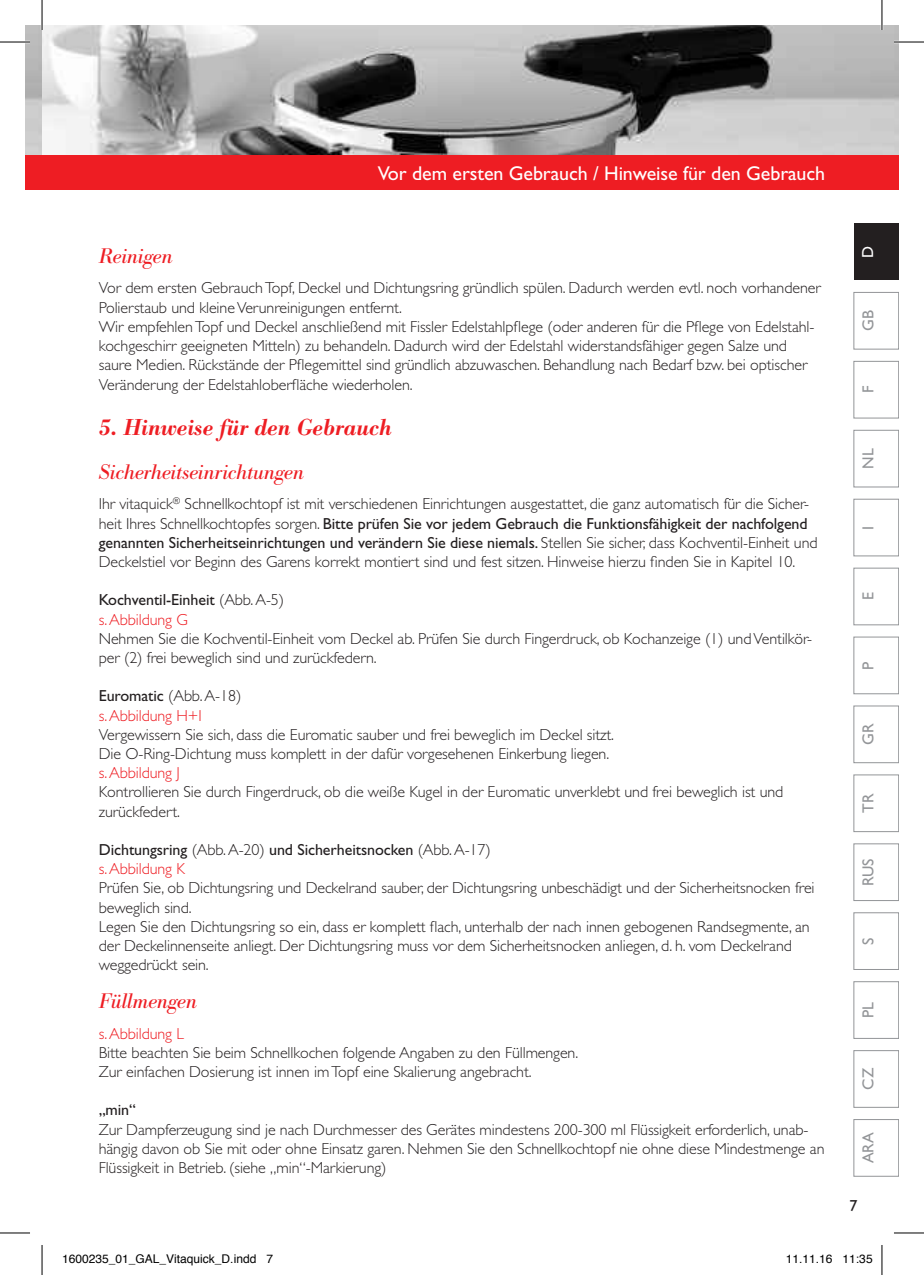
<style>
.page{position:relative;width:924px;height:1275px;background:#fff}
.page>*{position:absolute;margin:0;border:0;box-sizing:border-box;transform-origin:0 0}
.t1{font:italic 600 24px "Bodoni Antiqua T";color:#ee1d23}
.t2{font:italic 22px "Bodoni Antiqua T";letter-spacing:-.005em;color:#ee1d23}
.t3{font:20px "Gill Sans";letter-spacing:-.005em;color:#fff}
.t4{font:300 16px/19.2px "Gill Sans";letter-spacing:-.005em;color:#231f20}
.t5{font:16px/19.2px "Gill Sans";letter-spacing:-.005em;color:#231f20}
.t6{font:300 16px/19.2px "Gill Sans";letter-spacing:-.005em;color:#ee1d23}
.t7{font:16px "Gill Sans";color:#939598}
.t8{font:16px "Gill Sans";color:#fff}
.t9{font:12px "Helvetica";color:#000}
.s1{font-weight:400}
.s2{font-weight:300}
.s3{font-weight:300;color:#ee1d23}
.s4{font-weight:400;color:#231f20}
.s5{color:#231f20}
</style>
<div class="page">
<img style="left:25px;top:25px;width:873px;height:130px">
<div style="left:853px;top:223px;width:45px;height:57px;background:#231f20"></div>
<div style="left:853px;top:292px;width:45px;height:57px;border:1px solid #939598"></div>
<div style="left:853px;top:361px;width:45px;height:57px;border:1px solid #939598"></div>
<div style="left:853px;top:430px;width:45px;height:57px;border:1px solid #939598"></div>
<div style="left:853px;top:499px;width:45px;height:57px;border:1px solid #939598"></div>
<div style="left:853px;top:568px;width:45px;height:57px;border:1px solid #939598"></div>
<div style="left:853px;top:637px;width:45px;height:57px;border:1px solid #939598"></div>
<div style="left:853px;top:705px;width:45px;height:58px;border:1px solid #939598"></div>
<div style="left:853px;top:774px;width:45px;height:58px;border:1px solid #939598"></div>
<div style="left:853px;top:843px;width:45px;height:58px;border:1px solid #939598"></div>
<div style="left:853px;top:912px;width:45px;height:57px;border:1px solid #939598"></div>
<div style="left:853px;top:981px;width:45px;height:57px;border:1px solid #939598"></div>
<div style="left:853px;top:1050px;width:45px;height:57px;border:1px solid #939598"></div>
<div style="left:853px;top:1119px;width:45px;height:57px;border:1px solid #939598"></div>
<div style="left:25px;top:155px;width:17px;height:34px;background:#ee1d23"></div>
<div style="left:42px;top:155px;width:856px;height:34px;background:#ee1d23"></div>
<hr style="left:0;top:41px;width:30px;height:2px;background:#fff">
<hr style="left:893px;top:41px;width:30px;height:2px;background:#fff">
<hr style="left:41px;top:0;width:2px;height:30px;background:#fff">
<hr style="left:880px;top:0;width:2px;height:30px;background:#fff">
<hr style="left:0;top:42px;width:30px;height:1px;background:#000">
<hr style="left:893px;top:42px;width:30px;height:1px;background:#000">
<hr style="left:0;top:1232px;width:30px;height:1px;background:#000">
<hr style="left:893px;top:1232px;width:30px;height:1px;background:#000">
<hr style="left:42px;top:0;width:1px;height:30px;background:#000">
<hr style="left:42px;top:1245px;width:1px;height:30px;background:#000">
<hr style="left:881px;top:0;width:1px;height:30px;background:#000">
<hr style="left:881px;top:1245px;width:1px;height:30px;background:#000">
<p class="t3" style="left:378px;top:162px;width:448px">Vor dem ersten Gebrauch / Hinweise für den Gebrauch</p>
<h2 class="t2" style="left:99px;top:243px;width:75px">Reinigen</h2>
<p class="t4" style="left:99px;top:278px;width:723px">Vor dem ersten Gebrauch Topf, Deckel und Dichtungsring gründlich spülen. Dadurch werden evtl. noch vorhandener Polierstaub und kleine Verunreinigungen entfernt.<br>Wir empfehlen Topf und Deckel anschließend mit Fissler Edelstahlpflege (oder anderen für die Pflege von Edelstahl&shy;kochgeschirr geeigneten Mitteln) zu behandeln. Dadurch wird der Edelstahl widerstandsfähiger gegen Salze und saure Medien. Rückstände der Pflegemittel sind gründlich abzuwaschen. Behandlung nach Bedarf bzw. bei optischer Veränderung der Edelstahloberfläche wiederholen.</p>
<h1 class="t1" style="left:99px;top:413px;width:294px">5. Hinweise für den Gebrauch</h1>
<h2 class="t2" style="left:99px;top:458px;width:206px">Sicherheitseinrichtungen</h2>
<p class="t4" style="left:99px;top:494px;width:720px">Ihr vitaquick<sup>®</sup> Schnellkochtopf ist mit verschiedenen Einrichtungen ausgestattet, die ganz automatisch für die Sicher&shy;heit Ihres Schnellkochtopfes sorgen. <span class="s1">Bitte prüfen Sie vor jedem Gebrauch die Funktionsfähigkeit der nachfolgend genannten Sicherheitseinrichtungen und verändern Sie diese niemals.</span> Stellen Sie sicher, dass Kochventil-Einheit und Deckelstiel vor Beginn des Garens korrekt montiert sind und fest sitzen. Hinweise hierzu finden Sie in Kapitel 10.</p>
<p class="t5" style="left:99px;top:590px;width:187px">Kochventil-Einheit <span class="s2">(Abb. A-5) </span><span class="s3">s. Abbildung G</span></p>
<p class="t4" style="left:99px;top:629px;width:714px">Nehmen Sie die Kochventil-Einheit vom Deckel ab. Prüfen Sie durch Fingerdruck, ob Kochanzeige (1) und Ventilkör&shy;per (2) frei beweglich sind und zurückfedern.</p>
<p class="t6" style="left:99px;top:686px;width:144px"><span class="s4">Euromatic</span> <span class="s5">(Abb. A-18) </span>s. Abbildung H+I</p>
<p class="t4" style="left:99px;top:725px;width:516px">Vergewissern Sie sich, dass die Euromatic sauber und frei beweglich im Deckel sitzt.<br>Die O-Ring-Dichtung muss komplett in der dafür vorgesehenen Einkerbung liegen.</p>
<p class="t6" style="left:99px;top:763px;width:82px">s. Abbildung J</p>
<p class="t4" style="left:99px;top:782px;width:685px">Kontrollieren Sie durch Fingerdruck, ob die weiße Kugel in der Euromatic unverklebt und frei beweglich ist und zurückfedert.</p>
<p class="t5" style="left:99px;top:840px;width:393px">Dichtungsring <span class="s2">(Abb. A-20)</span> und Sicherheitsnocken <span class="s2">(Abb. A-17) </span><span class="s3">s. Abbildung K</span></p>
<p class="t4" style="left:99px;top:878px;width:717px">Prüfen Sie, ob Dichtungsring und Deckelrand sauber, der Dichtungsring unbeschädigt und der Sicherheitsnocken frei beweglich sind.<br>Legen Sie den Dichtungsring so ein, dass er komplett flach, unterhalb der nach innen gebogenen Randsegmente, an der Deckelinnenseite anliegt. Der Dichtungsring muss vor dem Sicherheitsnocken anliegen, d. h. vom Deckelrand weggedrückt sein.</p>
<h2 class="t2" style="left:99px;top:988px;width:99px">Füllmengen</h2>
<p class="t6" style="left:99px;top:1023px;width:87px">s. Abbildung L</p>
<p class="t4" style="left:99px;top:1042px;width:480px">Bitte beachten Sie beim Schnellkochen folgende Angaben zu den Füllmengen.<br>Zur einfachen Dosierung ist innen im Topf eine Skalierung angebracht.</p>
<p class="t5" style="left:99px;top:1100px;width:39px">„min“</p>
<p class="t4" style="left:99px;top:1119px;width:726px">Zur Dampferzeugung sind je nach Durchmesser des Gerätes mindestens 200-300 ml Flüssigkeit erforderlich, unab&shy;hängig davon ob Sie mit oder ohne Einsatz garen. Nehmen Sie den Schnellkochtopf nie ohne diese Mindestmenge an<br>Flüssigkeit in Betrieb. (siehe „min“-Markierung)</p>
<p class="t8" style="left:858px;top:258px;width:14px;rotate:-90deg">D</p>
<p class="t7" style="left:858px;top:331px;width:22px;rotate:-90deg">GB</p>
<p class="t7" style="left:858px;top:393px;width:9px;rotate:-90deg">F</p>
<p class="t7" style="left:858px;top:469px;width:22px;rotate:-90deg">NL</p>
<p class="t7" style="left:858px;top:529px;width:5px;rotate:-90deg">I</p>
<p class="t7" style="left:858px;top:600px;width:9px;rotate:-90deg">E</p>
<p class="t7" style="left:858px;top:669px;width:10px;rotate:-90deg">P</p>
<p class="t7" style="left:858px;top:745px;width:23px;rotate:-90deg">GR</p>
<p class="t7" style="left:858px;top:813px;width:21px;rotate:-90deg">TR</p>
<p class="t7" style="left:858px;top:886px;width:29px;rotate:-90deg">RUS</p>
<p class="t7" style="left:858px;top:944px;width:9px;rotate:-90deg">S</p>
<p class="t7" style="left:858px;top:1018px;width:17px;rotate:-90deg">PL</p>
<p class="t7" style="left:858px;top:1089px;width:23px;rotate:-90deg">CZ</p>
<p class="t7" style="left:858px;top:1163px;width:33px;rotate:-90deg">ARA</p>
<p class="t5" style="left:849px;top:1195px;width:9px">7</p>
<p class="t9" style="left:62px;top:1249px;width:212px">1600235_01_GAL_Vitaquick_D.indd 7</p>
<p class="t9" style="left:785px;top:1249px;width:88px">11.11.16 11:35</p>
</div>
